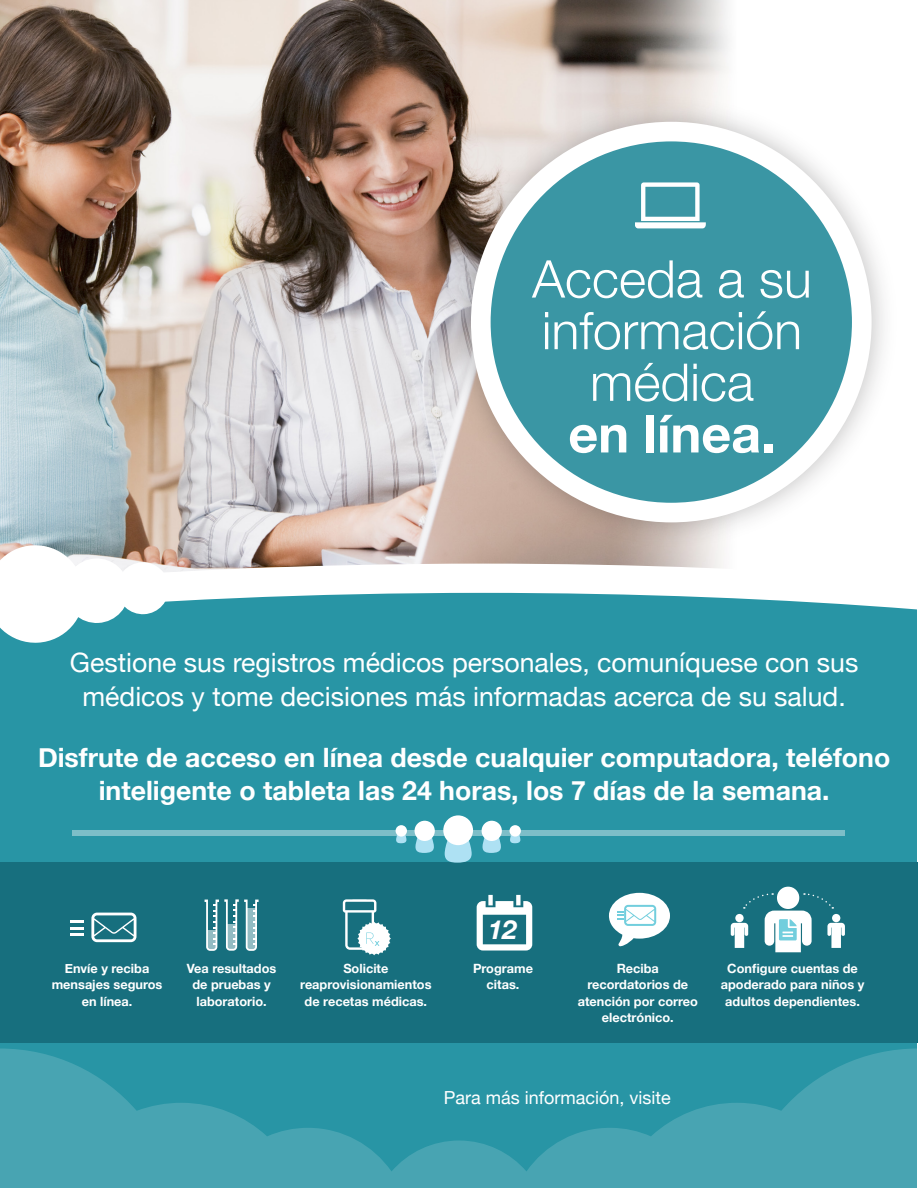
<style>
.page{position:relative;width:918px;height:1188px;background:#fff}
.page>*{position:absolute;margin:0;border:0;box-sizing:border-box;transform-origin:0 0}
.t1{font:300 52.05px/51.6px "Helvetica Neue";color:#fff;text-align:center}
.t2{font:26.7px/33.3px "Helvetica Neue";color:#fff;text-align:center}
.t3{font:700 26.7px/33.3px "Helvetica Neue";color:#fff;text-align:center}
.t4{font:italic 700 26.25px "Helvetica Neue";color:#fff}
.t5{font:18px "Helvetica Neue";color:#fff}
.t6{font:700 12.75px/16.5px "Helvetica Neue";color:#fff;text-align:center}
.s1{font-weight:700}
</style>
<div class="page">
<div style="left:1px;top:1px;width:916px;height:1187px;background:#2895a5"></div>
<svg style="left:0;top:1049px;width:917px;height:139px;fill:#48a4b2"></svg>
<div style="left:0;top:0;width:918px;height:588px;background:#fff"></div>
<img style="left:0;top:0;width:729px;height:564px">
<svg style="left:170px;top:564px;width:747px;height:46px"></svg>
<svg style="left:0;top:544px;width:170px;height:100px"></svg>
<img style="left:436px;top:86px;width:448px;height:472px">
<div style="left:481px;top:132px;width:381px;height:381px;background:#3a96a4;border-radius:50%"></div>
<div style="left:471px;top:122px;width:401px;height:400px;border:20px solid #fff;border-radius:50%"></div>
<svg style="left:636px;top:182px;width:70px;height:46px"></svg>
<div style="left:0;top:862px;width:917px;height:181px;background:#176f7e"></div>
<svg style="left:205px;top:899px;width:54px;height:52px"></svg>
<svg style="left:91px;top:913px;width:45px;height:29px"></svg>
<svg style="left:71px;top:920px;width:13px;height:16px"></svg>
<svg style="left:343px;top:899px;width:48px;height:56px"></svg>
<svg style="left:477px;top:895px;width:55px;height:56px"></svg>
<svg style="left:609px;top:892px;width:61px;height:54px"></svg>
<svg style="left:731px;top:887px;width:114px;height:65px"></svg>
<div style="left:72px;top:830px;width:772px;height:6px;background:#7dbec8"></div>
<svg style="left:445px;top:837px;width:27px;height:26px"></svg>
<div style="left:443px;top:815px;width:30px;height:30px;background:#fff;border-radius:50%"></div>
<svg style="left:415px;top:834px;width:19px;height:19px"></svg>
<div style="left:415px;top:821px;width:20px;height:20px;background:#fff;border-radius:50%"></div>
<svg style="left:483px;top:836px;width:18px;height:17px"></svg>
<div style="left:482px;top:821px;width:20px;height:20px;background:#fff;border-radius:50%"></div>
<svg style="left:510px;top:833px;width:10px;height:10px"></svg>
<div style="left:510px;top:825px;width:11px;height:12px;background:#fff;border-radius:50%"></div>
<svg style="left:396px;top:833px;width:10px;height:10px"></svg>
<div style="left:396px;top:825px;width:11px;height:12px;background:#fff;border-radius:50%"></div>
<p class="t1" style="left:532px;top:250px;width:281px">Acceda a su información médica<br><span class="s1">en línea.</span></p>
<p class="t2" style="left:70px;top:648px;width:790px">Gestione sus registros médicos personales, comuníquese con sus médicos y tome decisiones más informadas acerca de su salud.</p>
<p class="t3" style="left:38px;top:742px;width:854px">Disfrute de acceso en línea desde cualquier computadora, teléfono inteligente o tableta las 24 horas, los 7 días de la semana.</p>
<p class="t4" style="left:488px;top:909px;width:31px">12</p>
<p class="t6" style="left:52px;top:960px;width:112px">Envíe y reciba mensajes seguros en línea.</p>
<p class="t6" style="left:300px;top:960px;width:133px">Solicite reaprovisionamientos de recetas médicas.</p>
<p class="t6" style="left:473px;top:960px;width:61px">Programe citas.</p>
<p class="t6" style="left:187px;top:960px;width:91px">Vea resultados de pruebas y laboratorio.</p>
<p class="t6" style="left:578px;top:960px;width:122px">Reciba recordatorios de atención por correo electrónico.</p>
<p class="t6" style="left:721px;top:960px;width:145px">Configure cuentas de apoderado para niños y adultos dependientes.</p>
<p class="t5" style="left:444px;top:1085px;width:229px">Para más información, visite</p>
</div>
